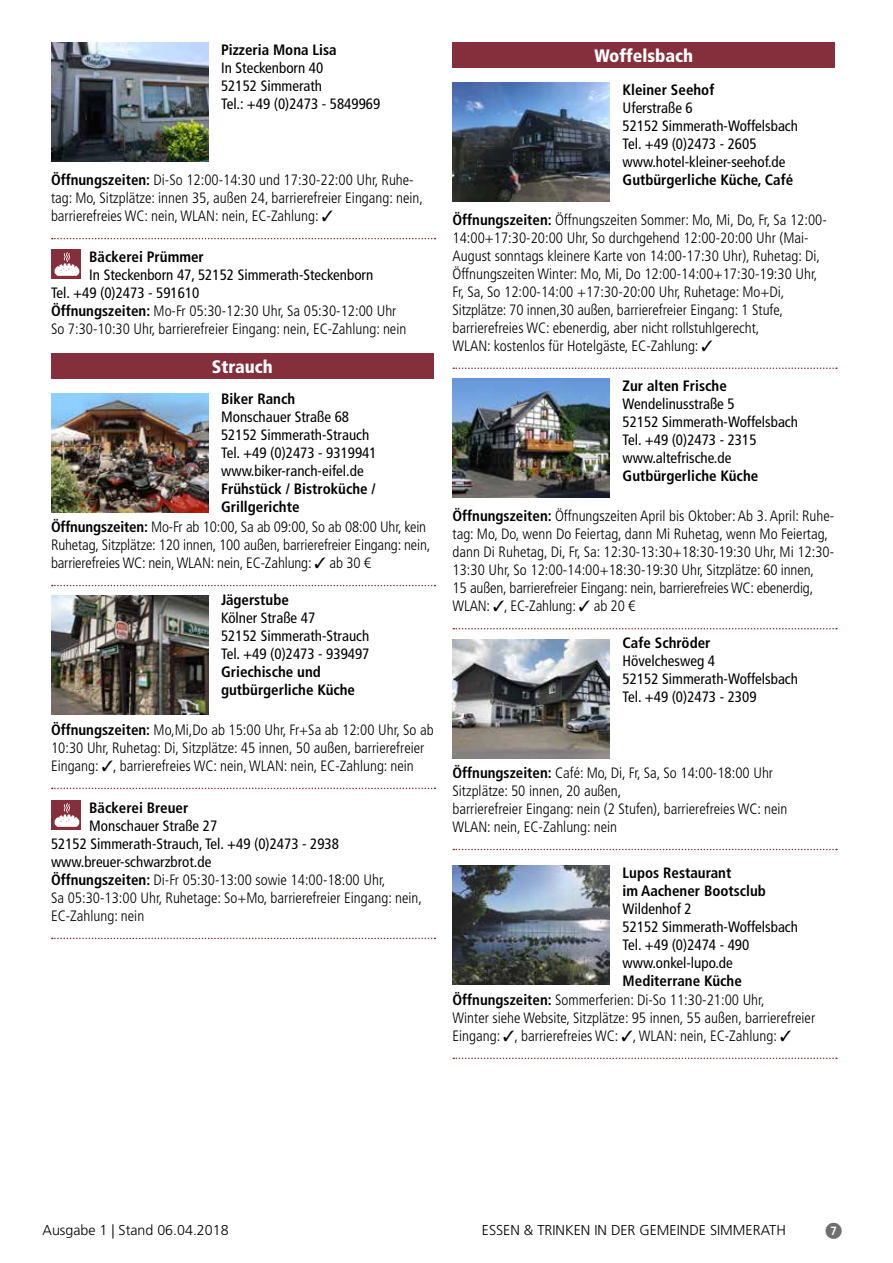
<style>
.page{position:relative;width:893px;height:1263px;background:#fff}
.page>*{position:absolute;margin:0;border:0;box-sizing:border-box;transform-origin:0 0}
.t1{font:900 condensed 18px "Frutiger LT Std";color:#fff}
.t2{font:300 condensed 15px/18px "Frutiger LT Std";color:#000}
.t3{font:condensed 15px/18px "Frutiger LT Std";color:#000}
.t4{font:700 condensed 15px/18px "Frutiger LT Std";color:#000}
.t5{font:300 14.25px "Frutiger LT Std";color:#000}
.s1{font-weight:700}
.s2{font-weight:400}
</style>
<div class="page">
<img style="left:51px;top:43px;width:157px;height:119px">
<svg style="left:52px;top:238px;width:383px;height:1px"></svg>
<div style="left:51px;top:249px;width:30px;height:30px;background:#842f3b"></div>
<img style="left:54px;top:252px;width:26px;height:24px">
<div style="left:51px;top:353px;width:383px;height:26px;background:#842f3b"></div>
<img style="left:51px;top:393px;width:157px;height:119px">
<svg style="left:52px;top:585px;width:383px;height:1px"></svg>
<img style="left:51px;top:596px;width:157px;height:119px">
<svg style="left:52px;top:788px;width:383px;height:1px"></svg>
<div style="left:51px;top:800px;width:30px;height:30px;background:#842f3b"></div>
<img style="left:54px;top:803px;width:26px;height:24px">
<svg style="left:52px;top:938px;width:383px;height:1px"></svg>
<div style="left:452px;top:43px;width:383px;height:25px;background:#842f3b"></div>
<img style="left:452px;top:82px;width:158px;height:119px">
<svg style="left:453px;top:367px;width:384px;height:2px"></svg>
<img style="left:452px;top:379px;width:158px;height:119px">
<svg style="left:453px;top:628px;width:384px;height:1px"></svg>
<img style="left:452px;top:639px;width:158px;height:119px">
<svg style="left:453px;top:849px;width:384px;height:1px"></svg>
<img style="left:452px;top:866px;width:158px;height:119px">
<svg style="left:453px;top:1057px;width:384px;height:2px"></svg>
<p class="t4" style="left:221px;top:41px;width:117px">Pizzeria Mona Lisa</p>
<p class="t3" style="left:221px;top:59px;width:161px">In Steckenborn 40<br>52152 Simmerath<br>Tel.: +49 (0)2473 - 5849969</p>
<p class="t2" style="left:51px;top:171px;width:373px"><span class="s1">Öffnungszeiten:</span> Di-So 12:00-14:30 und 17:30-22:00 Uhr, Ruhe&shy;tag: Mo, Sitzplätze: innen 35, außen 24, barrierefreier Eingang: nein, barrierefreies WC: nein, WLAN: nein, EC-Zahlung: ✓</p>
<p class="t4" style="left:89px;top:248px;width:116px">Bäckerei Prümmer</p>
<p class="t2" style="left:51px;top:266px;width:357px;text-indent:38px"><span class="s2">In Steckenborn 47, 52152 Simmerath-Steckenborn<br>Tel. +49 (0)2473 - 591610<br></span><span class="s1">Öffnungszeiten:</span> Mo-Fr 05:30-12:30 Uhr, Sa 05:30-12:00 Uhr So 7:30-10:30 Uhr, barrierefreier Eingang: nein, EC-Zahlung: nein</p>
<p class="t1" style="left:212px;top:356px;width:63px">Strauch</p>
<p class="t4" style="left:221px;top:390px;width:76px">Biker Ranch</p>
<p class="t3" style="left:221px;top:408px;width:157px">Monschauer Straße 68<br>52152 Simmerath-Strauch<br>Tel. +49 (0)2473 - 9319941 www.biker-ranch-eifel.de</p>
<p class="t4" style="left:221px;top:480px;width:156px">Frühstück / Bistroküche /<br>Grillgerichte</p>
<p class="t2" style="left:51px;top:518px;width:381px"><span class="s1">Öffnungszeiten:</span> Mo-Fr ab 10:00, Sa ab 09:00, So ab 08:00 Uhr, kein<br>Ruhetag, Sitzplätze: 120 innen, 100 außen, barrierefreier Eingang: nein, barrierefreies WC: nein, WLAN: nein, EC-Zahlung: ✓ ab 30 €</p>
<p class="t4" style="left:221px;top:591px;width:69px">Jägerstube</p>
<p class="t3" style="left:221px;top:609px;width:150px">Kölner Straße 47<br>52152 Simmerath-Strauch<br>Tel. +49 (0)2473 - 939497</p>
<p class="t4" style="left:221px;top:663px;width:135px">Griechische und gutbürgerliche Küche</p>
<p class="t2" style="left:51px;top:721px;width:384px"><span class="s1">Öffnungszeiten:</span> Mo,Mi,Do ab 15:00 Uhr, Fr+Sa ab 12:00 Uhr, So ab<br>10:30 Uhr, Ruhetag: Di, Sitzplätze: 45 innen, 50 außen, barrierefreier<br>Eingang: ✓, barrierefreies WC: nein, WLAN: nein, EC-Zahlung: nein</p>
<p class="t4" style="left:89px;top:799px;width:101px">Bäckerei Breuer</p>
<p class="t2" style="left:51px;top:817px;width:372px;text-indent:38px"><span class="s2">Monschauer Straße 27<br>52152 Simmerath-Strauch, Tel. +49 (0)2473 - 2938 www.breuer-schwarzbrot.de<br></span><span class="s1">Öffnungszeiten:</span> Di-Fr 05:30-13:00 sowie 14:00-18:00 Uhr,<br>Sa 05:30-13:00 Uhr, Ruhetage: So+Mo, barrierefreier Eingang: nein, EC-Zahlung: nein</p>
<p class="t1" style="left:594px;top:45px;width:100px">Woffelsbach</p>
<p class="t4" style="left:623px;top:81px;width:93px">Kleiner Seehof</p>
<p class="t3" style="left:623px;top:99px;width:177px">Uferstraße 6<br>52152 Simmerath-Woffelsbach<br>Tel. +49 (0)2473 - 2605 www.hotel-kleiner-seehof.de</p>
<p class="t4" style="left:623px;top:171px;width:172px">Gutbürgerliche Küche, Café</p>
<p class="t2" style="left:452px;top:211px;width:376px"><span class="s1">Öffnungszeiten:</span> Öffnungszeiten Sommer: Mo, Mi, Do, Fr, Sa 12:00- 14:00+17:30-20:00 Uhr, So durchgehend 12:00-20:00 Uhr (Mai-August sonntags kleinere Karte von 14:00-17:30 Uhr), Ruhetag: Di, Öffnungszeiten Winter: Mo, Mi, Do 12:00-14:00+17:30-19:30 Uhr, Fr, Sa, So 12:00-14:00 +17:30-20:00 Uhr, Ruhetage: Mo+Di, Sitzplätze: 70 innen,30 außen, barrierefreier Eingang: 1 Stufe, barrierefreies WC: ebenerdig, aber nicht rollstuhlgerecht,<br>WLAN: kostenlos für Hotelgäste, EC-Zahlung: ✓</p>
<p class="t4" style="left:623px;top:377px;width:106px">Zur alten Frische</p>
<p class="t3" style="left:623px;top:395px;width:177px">Wendelinusstraße 5<br>52152 Simmerath-Woffelsbach<br>Tel. +49 (0)2473 - 2315 www.altefrische.de</p>
<p class="t4" style="left:623px;top:467px;width:137px">Gutbürgerliche Küche</p>
<p class="t2" style="left:452px;top:507px;width:383px"><span class="s1">Öffnungszeiten:</span> Öffnungszeiten April bis Oktober: Ab 3. April: Ruhe&shy;tag: Mo, Do, wenn Do Feiertag, dann Mi Ruhetag, wenn Mo Feiertag, dann Di Ruhetag, Di, Fr, Sa: 12:30-13:30+18:30-19:30 Uhr, Mi 12:30- 13:30 Uhr, So 12:00-14:00+18:30-19:30 Uhr, Sitzplätze: 60 innen,<br>15 außen, barrierefreier Eingang: nein, barrierefreies WC: ebenerdig, WLAN: ✓, EC-Zahlung: ✓ ab 20 €</p>
<p class="t4" style="left:623px;top:634px;width:89px">Cafe Schröder</p>
<p class="t3" style="left:623px;top:652px;width:177px">Hövelchesweg 4<br>52152 Simmerath-Woffelsbach<br>Tel. +49 (0)2473 - 2309</p>
<p class="t2" style="left:452px;top:764px;width:336px"><span class="s1">Öffnungszeiten:</span> Café: Mo, Di, Fr, Sa, So 14:00-18:00 Uhr Sitzplätze: 50 innen, 20 außen,<br>barrierefreier Eingang: nein (2 Stufen), barrierefreies WC: nein WLAN: nein, EC-Zahlung: nein</p>
<p class="t4" style="left:623px;top:863px;width:145px">Lupos Restaurant<br>im Aachener Bootsclub</p>
<p class="t3" style="left:623px;top:899px;width:177px">Wildenhof 2<br>52152 Simmerath-Woffelsbach<br>Tel. +49 (0)2474 - 490 www.onkel-lupo.de</p>
<p class="t2" style="left:452px;top:971px;width:314px;line-height:19.4px;text-indent:170px"><span class="s1">Mediterrane Küche<br>Öffnungszeiten:</span> Sommerferien: Di-So 11:30-21:00 Uhr,</p>
<p class="t2" style="left:452px;top:1009px;width:364px">Winter siehe Website, Sitzplätze: 95 innen, 55 außen, barrierefreier<br>Eingang: ✓, barrierefreies WC: ✓, WLAN: nein, EC-Zahlung: ✓</p>
<p class="t5" style="left:43px;top:1222px;width:188px">Ausgabe 1 | Stand 06.04.2018</p>
<p class="t5" style="left:482px;top:1222px;width:305px">ESSEN &amp; TRINKEN IN DER GEMEINDE SIMMERATH</p>
</div>
